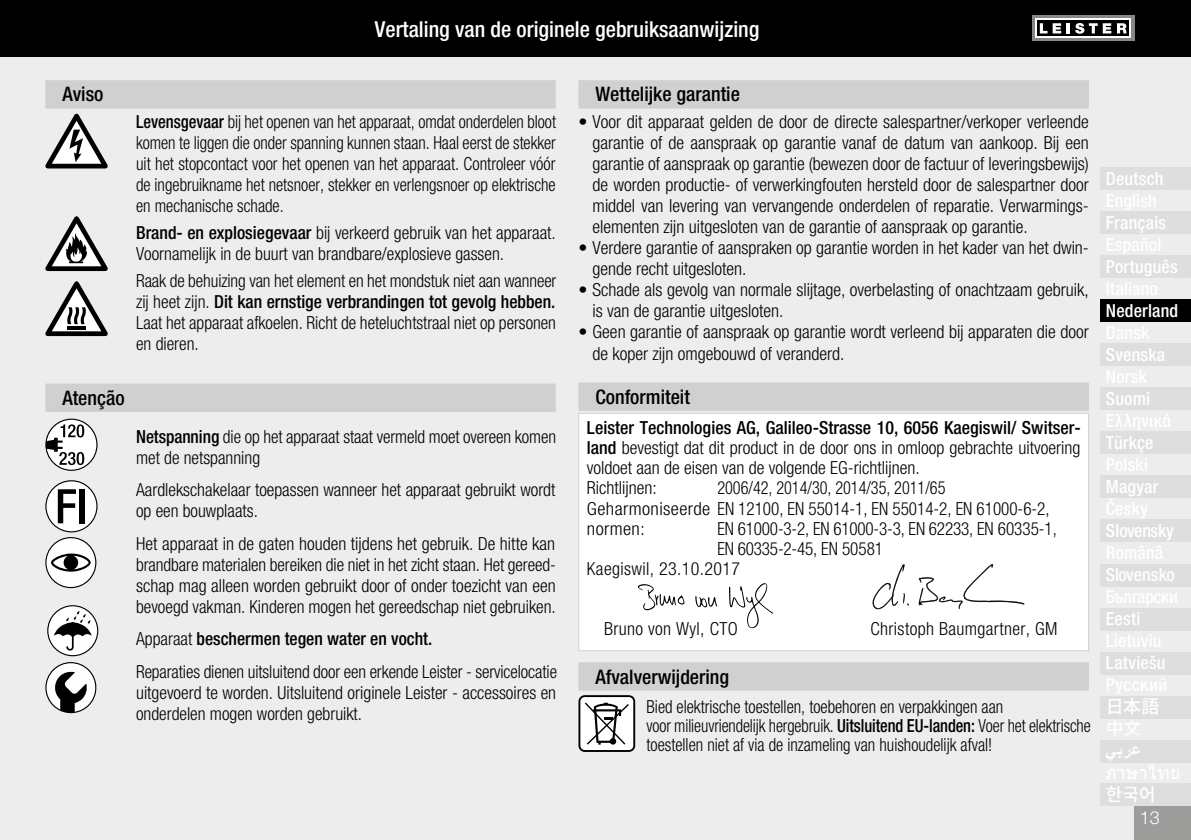
<style>
.page{position:relative;width:1191px;height:840px;background:#fff}
.page>*{position:absolute;margin:0;border:0;box-sizing:border-box;transform-origin:0 0}
.t1{font:500 condensed 22px "Helvetica Neue LTW1 G";color:#fff}
.t2{font:500 condensed 20px "Helvetica Neue LTW1 G";color:#000}
.t3{font:300 condensed 18px/21px "Helvetica Neue LTW1 G";color:#000}
.t4{font:300 condensed 18px/21px "Helvetica Neue LTW1 G";color:#000;text-align:justify;scale:.92 1}
.t5{font:300 condensed 18px/21px "Helvetica Neue LTW1 G";color:#000;text-align:justify;scale:.96 1}
.t6{font:300 condensed 18px/19px "Helvetica Neue LTW1 G";color:#000;scale:.93 1}
.t7{font:300 condensed 18px/20px "Helvetica Neue LTW1 G";color:#000;scale:.9 1}
.t8{font:500 condensed 18px "Helvetica Neue LTW1 G";letter-spacing:.01em;color:#fff}
.t9{font:300 condensed 18px "Helvetica Neue LTW1 G";color:#000;scale:.95 1}
.t10{font:300 condensed 18px "Helvetica Neue LTW1 G";letter-spacing:.02em;color:#000}
.t11{font:500 condensed 18px "Helvetica Neue LTW1 G";letter-spacing:-.01em;color:#fff}
.t12{font:700 18px "Times New Roman";color:#fff}
.t13{font:500 18px "Koz Go Pro";color:#fff}
.t14{font:500 18px "Source Han Sans KR";color:#fff}
.t15{font:300 18px "Helvetica Neue LTW1 G";color:#fff}
.s1{font-weight:500}
</style>
<div class="page">
<div style="left:0;top:57px;width:1191px;height:782px;background:#ededed"></div>
<div style="left:0;top:0;width:1191px;height:57px;background:#000"></div>
<div style="left:1134px;top:805px;width:57px;height:34px;background:#9d9d9c"></div>
<svg style="left:1032px;top:16px;width:102px;height:25px"></svg>
<svg style="left:1035px;top:19px;width:96px;height:19px"></svg>
<div style="left:1037px;top:21px;width:92px;height:15px;background:#000"></div>
<svg style="left:1039px;top:23px;width:22px;height:10px"></svg>
<hr style="left:1066px;top:23px;width:4px;height:10px;background:#fff">
<svg style="left:1075px;top:23px;width:36px;height:11px"></svg>
<svg style="left:1117px;top:23px;width:9px;height:10px"></svg>
<div style="left:1100px;top:299px;width:91px;height:22px;background:#000"></div>
<div style="left:45px;top:80px;width:511px;height:28px;background:#d0d0d0"></div>
<div style="left:45px;top:383px;width:511px;height:28px;background:#d0d0d0"></div>
<svg style="left:45px;top:114px;width:63px;height:54px"></svg>
<svg style="left:45px;top:216px;width:63px;height:55px"></svg>
<svg style="left:45px;top:281px;width:63px;height:55px"></svg>
<svg style="left:45px;top:418px;width:53px;height:52px"></svg>
<svg style="left:45px;top:480px;width:52px;height:107px"></svg>
<div style="left:578px;top:80px;width:511px;height:28px;background:#d0d0d0"></div>
<div style="left:578px;top:382px;width:511px;height:28px;background:#d0d0d0"></div>
<div style="left:578px;top:662px;width:511px;height:28px;background:#d0d0d0"></div>
<div style="left:579px;top:413px;width:509px;height:237px;background:#fff"></div>
<div style="left:578px;top:413px;width:511px;height:237px;border:1px solid #d0d0d0"></div>
<svg style="left:578px;top:695px;width:57px;height:56px"></svg>
<svg style="left:637px;top:584px;width:48px;height:26px"></svg>
<svg style="left:729px;top:583px;width:44px;height:45px"></svg>
<svg style="left:695px;top:596px;width:22px;height:11px"></svg>
<svg style="left:45px;top:605px;width:54px;height:107px"></svg>
<svg style="left:872px;top:564px;width:37px;height:45px"></svg>
<svg style="left:918px;top:564px;width:106px;height:44px"></svg>
<div style="left:1100px;top:167px;width:91px;height:22px;background:#dedede"></div>
<div style="left:1100px;top:211px;width:91px;height:22px;background:#dedede"></div>
<div style="left:1100px;top:255px;width:91px;height:22px;background:#dedede"></div>
<div style="left:1100px;top:343px;width:91px;height:22px;background:#dedede"></div>
<div style="left:1100px;top:387px;width:91px;height:22px;background:#dedede"></div>
<div style="left:1100px;top:431px;width:91px;height:22px;background:#dedede"></div>
<div style="left:1100px;top:475px;width:91px;height:22px;background:#dedede"></div>
<div style="left:1100px;top:519px;width:91px;height:22px;background:#dedede"></div>
<div style="left:1100px;top:563px;width:91px;height:22px;background:#dedede"></div>
<div style="left:1100px;top:607px;width:91px;height:22px;background:#dedede"></div>
<div style="left:1100px;top:651px;width:91px;height:22px;background:#dedede"></div>
<div style="left:1100px;top:695px;width:91px;height:22px;background:#dedede"></div>
<div style="left:1100px;top:739px;width:91px;height:22px;background:#dedede"></div>
<div style="left:1100px;top:783px;width:91px;height:22px;background:#dedede"></div>
<p class="t1" style="left:375px;top:16px;width:386px">Vertaling van de originele gebruiksaanwijzing</p>
<p class="t2" style="left:62px;top:82px;width:43px">Aviso</p>
<p class="t4" style="left:136px;top:111px;width:458px"><span class="s1">Levensgevaar</span> bij het openen van het apparaat, omdat onderdelen bloot komen te liggen die onder spanning kunnen staan. Haal eerst de stekker uit het stopcontact voor het openen van het apparaat. Controleer vóór de ingebruikname het netsnoer, stekker en verlengsnoer op elektrische en mechanische schade.</p>
<p class="t3" style="left:136px;top:222px;width:421px"><span class="s1">Brand- en explosiegevaar</span> bij verkeerd gebruik van het apparaat.<br>Voornamelijk in de buurt van brandbare/explosieve gassen.</p>
<p class="t5" style="left:136px;top:270px;width:439px">Raak de behuizing van het element en het mondstuk niet aan wanneer zij heet zijn. <span class="s1">Dit kan ernstige verbrandingen tot gevolg hebben.<br></span>Laat het apparaat afkoelen. Richt de heteluchtstraal niet op personen en dieren.</p>
<p class="t2" style="left:62px;top:385px;width:64px">Atenção</p>
<p class="t3" style="left:136px;top:426px;width:421px"><span class="s1">Netspanning</span> die op het apparaat staat vermeld moet overeen komen met de netspanning</p>
<p class="t3" style="left:136px;top:479px;width:421px">Aardlekschakelaar toepassen wanneer het apparaat gebruikt wordt op een bouwplaats.</p>
<p class="t3" style="left:136px;top:532px;width:421px;text-align:justify">Het apparaat in de gaten houden tijdens het gebruik. De hitte kan brandbare materialen bereiken die niet in het zicht staan. Het gereed&shy;schap mag alleen worden gebruikt door of onder toezicht van een bevoegd vakman. Kinderen mogen het gereedschap niet gebruiken.</p>
<p class="t3" style="left:136px;top:622px;width:422px;line-height:32.4px">Apparaat <span class="s1">beschermen tegen water en vocht.<br></span>Reparaties dienen uitsluitend door een erkende Leister - servicelocatie</p>
<p class="t3" style="left:136px;top:681px;width:421px">uitgevoerd te worden. Uitsluitend originele Leister - accessoires en onderdelen mogen worden gebruikt.</p>
<p class="t2" style="left:595px;top:82px;width:146px">Wettelijke garantie</p>
<p class="t3" style="left:592px;top:111px;width:498px;text-align:justify;text-indent:-14px">• Voor dit apparaat gelden de door de directe salespartner/verkoper verleende garantie of de aanspraak op garantie vanaf de datum van aankoop. Bij een garantie of aanspraak op garantie (bewezen door de factuur of leveringsbewijs) de worden productie- of verwerkingfouten hersteld door de salespartner door middel van levering van vervangende onderdelen of reparatie. Verwarmings&shy;elementen zijn uitgesloten van de garantie of aanspraak op garantie.</p>
<p class="t3" style="left:592px;top:237px;width:498px;text-indent:-14px">• Verdere garantie of aanspraken op garantie worden in het kader van het dwin&shy;gende recht uitgesloten.</p>
<p class="t3" style="left:592px;top:279px;width:498px;text-indent:-14px">• Schade als gevolg van normale slijtage, overbelasting of onachtzaam gebruik, is van de garantie uitgesloten.</p>
<p class="t3" style="left:592px;top:321px;width:498px;text-indent:-14px">• Geen garantie of aanspraak op garantie wordt verleend bij apparaten die door de koper zijn omgebouwd of veranderd.</p>
<p class="t2" style="left:595px;top:384px;width:96px">Conformiteit</p>
<p class="t3" style="left:587px;top:418px;width:495px;line-height:20px"><span class="s1">Leister Technologies AG, Galileo-Strasse 10, 6056 Kaegiswil/ Switser&shy;land</span> bevestigt dat dit product in de door ons in omloop gebrachte uitvoering voldoet aan de eisen van de volgende EG-richtlijnen.<br>Richtlijnen:</p>
<p class="t7" style="left:587px;top:478px;width:515px;text-indent:130px">2006/42, 2014/30, 2014/35, 2011/65<br>Geharmoniseerde EN 12100, EN 55014-1, EN 55014-2, EN 61000-6-2, normen:</p>
<p class="t9" style="left:717px;top:517px;width:359px">EN 61000-3-2, EN 61000-3-3, EN 62233, EN 60335-1,</p>
<p class="t9" style="left:717px;top:537px;width:176px">EN 60335-2-45, EN 50581</p>
<p class="t10" style="left:587px;top:557px;width:155px">Kaegiswil, 23.10.2017</p>
<p class="t10" style="left:604px;top:618px;width:135px">Bruno von Wyl, CTO</p>
<p class="t10" style="left:870px;top:618px;width:188px">Christoph Baumgartner, GM</p>
<p class="t2" style="left:595px;top:664px;width:135px">Afvalverwijdering</p>
<p class="t6" style="left:646px;top:696px;width:479px">Bied elektrische toestellen, toebehoren en verpakkingen aan<br>voor milieuvriendelijk hergebruik. <span class="s1">Uitsluitend EU-landen:</span> Voer het elektrische toestellen niet af via de inzameling van huishoudelijk afval!</p>
<p class="t8" style="left:1106px;top:167px;width:59px">Deutsch</p>
<p class="t8" style="left:1106px;top:211px;width:62px">Français</p>
<p class="t8" style="left:1106px;top:255px;width:73px">Português</p>
<p class="t8" style="left:1106px;top:299px;width:74px">Nederland</p>
<p class="t8" style="left:1106px;top:343px;width:61px">Svenska</p>
<p class="t8" style="left:1106px;top:387px;width:46px">Suomi</p>
<p class="t8" style="left:1106px;top:431px;width:49px">Türkçe</p>
<p class="t8" style="left:1106px;top:475px;width:54px">Magyar</p>
<p class="t11" style="left:1106px;top:519px;width:70px">Slovensky</p>
<p class="t8" style="left:1105px;top:563px;width:70px">Slovensko</p>
<p class="t8" style="left:1105px;top:607px;width:36px">Eesti</p>
<p class="t8" style="left:1105px;top:651px;width:61px">Latviešu</p>
<p class="t13" style="left:1105px;top:694px;width:55px">日本語</p>
<p class="t12" style="left:1105px;top:738px;width:38px">ي عر ب</p>
<p class="t14" style="left:1105px;top:784px;width:51px">한국어</p>
<p class="t15" style="left:1140px;top:806px;width:22px">13</p>
</div>
